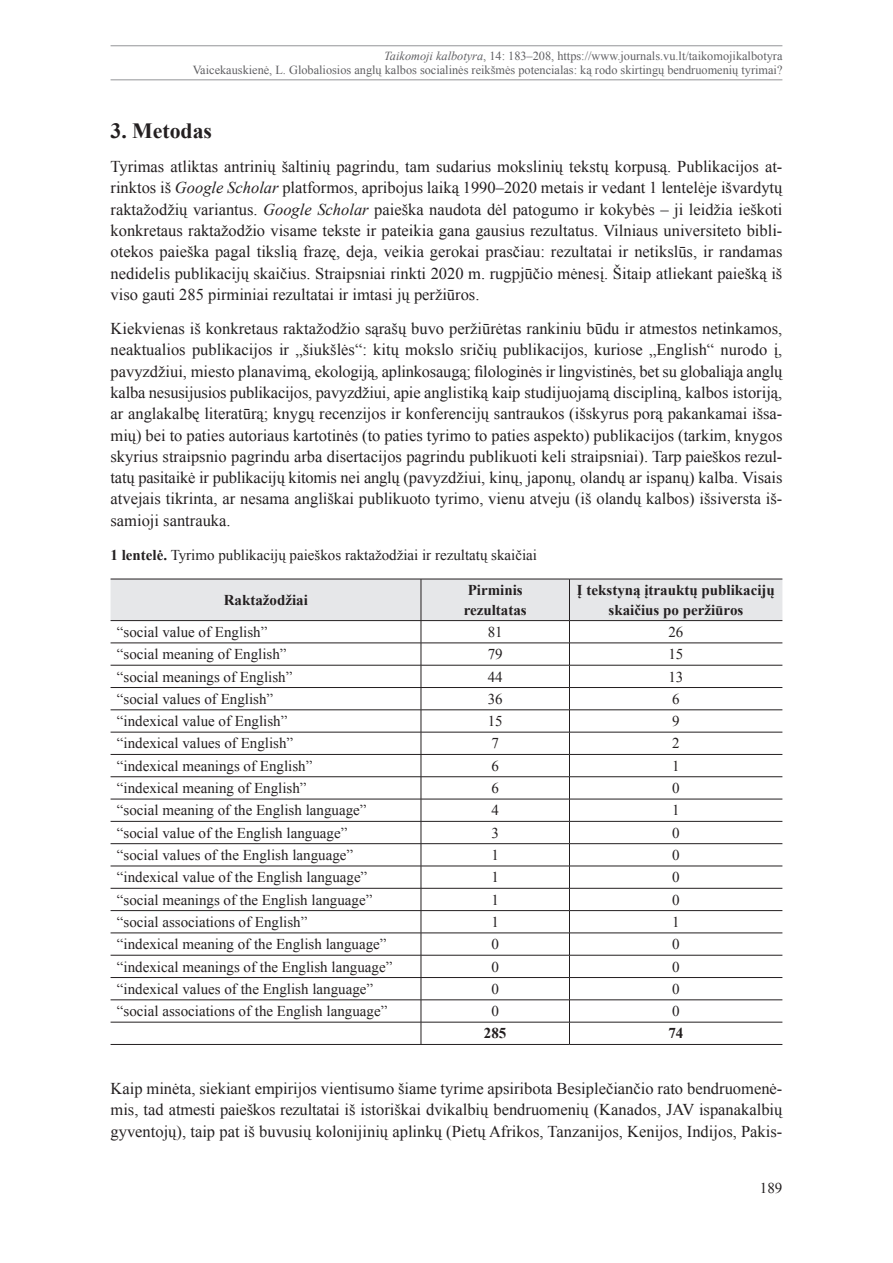
<style>
.page{position:relative;width:893px;height:1263px;background:#fff}
.page>*{position:absolute;margin:0;border:0;box-sizing:border-box;transform-origin:0 0}
.t1{font:700 21.75px "Times New Roman";color:#231f20}
.t2{font:16.5px/21.3px "Times New Roman";color:#231f20;text-align:justify}
.t3{font:15px "Times New Roman";color:#231f20}
.t4{font:700 15px/19.5px "Times New Roman";color:#231f20}
.t5{font:12.3px/14.5px "Times New Roman";color:#5f5f62;text-align:right}
.s1{font-style:italic}
.s2{font-weight:700}
</style>
<div class="page">
<hr style="left:111px;top:46px;width:671px;height:1px;background:#939598">
<hr style="left:111px;top:80px;width:671px;height:1px;background:#939598">
<svg style="left:111px;top:579px;width:671px;height:465px"></svg>
<hr style="left:111px;top:1044px;width:310px;height:1px;background:#231f20">
<hr style="left:421px;top:1044px;width:148px;height:1px;background:#231f20">
<hr style="left:569px;top:1044px;width:213px;height:1px;background:#231f20">
<p class="t5" style="left:193px;top:48px;width:591px"><span class="s1">Taikomoji kalbotyra</span>, 14: 183–208, https://www.journals.vu.lt/taikomojikalbotyra<br>Vaicekauskienė, L. Globaliosios anglų kalbos socialinės reikšmės potencialas: ką rodo skirtingų bendruomenių tyrimai?</p>
<h1 class="t1" style="left:111px;top:116px;width:103px">3. Metodas</h1>
<p class="t2" style="left:111px;top:156px;width:673px">Tyrimas atliktas antrinių šaltinių pagrindu, tam sudarius mokslinių tekstų korpusą. Publikacijos at&shy;rinktos iš <span class="s1">Google Scholar</span> platformos, apribojus laiką 1990–2020 metais ir vedant 1 lentelėje išvardytų raktažodžių variantus. <span class="s1">Google Scholar</span> paieška naudota dėl patogumo ir kokybės – ji leidžia ieškoti konkretaus raktažodžio visame tekste ir pateikia gana gausius rezultatus. Vilniaus universiteto bibli&shy;otekos paieška pagal tikslią frazę, deja, veikia gerokai prasčiau: rezultatai ir netikslūs, ir randamas nedidelis publikacijų skaičius. Straipsniai rinkti 2020 m. rugpjūčio mėnesį. Šitaip atliekant paiešką iš viso gauti 285 pirminiai rezultatai ir imtasi jų peržiūros.</p>
<p class="t2" style="left:111px;top:318px;width:673px">Kiekvienas iš konkretaus raktažodžio sąrašų buvo peržiūrėtas rankiniu būdu ir atmestos netinkamos, neaktualios publikacijos ir „šiukšlės“: kitų mokslo sričių publikacijos, kuriose „English“ nurodo į, pavyzdžiui, miesto planavimą, ekologiją, aplinkosaugą; filologinės ir lingvistinės, bet su globaliąja anglų kalba nesusijusios publikacijos, pavyzdžiui, apie anglistiką kaip studijuojamą discipliną, kalbos istoriją, ar anglakalbę literatūrą; knygų recenzijos ir konferencijų santraukos (išskyrus porą pakankamai išsa&shy;mių) bei to paties autoriaus kartotinės (to paties tyrimo to paties aspekto) publikacijos (tarkim, knygos skyrius straipsnio pagrindu arba disertacijos pagrindu publikuoti keli straipsniai). Tarp paieškos rezul&shy;tatų pasitaikė ir publikacijų kitomis nei anglų (pavyzdžiui, kinų, japonų, olandų ar ispanų) kalba. Visais atvejais tikrinta, ar nesama angliškai publikuoto tyrimo, vienu atveju (iš olandų kalbos) išsiversta iš&shy;samioji santrauka.</p>
<p class="t3" style="left:111px;top:545px;width:428px"><span class="s2">1 lentelė.</span> Tyrimo publikacijų paieškos raktažodžiai ir rezultatų skaičiai</p>
<p class="t4" style="left:224px;top:590px;width:86px">Raktažodžiai</p>
<p class="t4" style="left:464px;top:580px;width:65px">Pirminis rezultatas</p>
<p class="t4" style="left:577px;top:580px;width:199px;text-align:center">Į tekstyną įtrauktų publikacijų skaičius po peržiūros</p>
<p class="t3" style="left:117px;top:622px;width:152px">“social value of English”</p>
<p class="t3" style="left:488px;top:622px;width:16px">81</p>
<p class="t3" style="left:668px;top:622px;width:16px">26</p>
<p class="t3" style="left:117px;top:644px;width:171px">“social meaning of English”</p>
<p class="t3" style="left:488px;top:644px;width:16px">79</p>
<p class="t3" style="left:668px;top:644px;width:16px">15</p>
<p class="t3" style="left:117px;top:666px;width:177px">“social meanings of English”</p>
<p class="t3" style="left:488px;top:666px;width:16px">44</p>
<p class="t3" style="left:668px;top:666px;width:16px">13</p>
<p class="t3" style="left:117px;top:689px;width:158px">“social values of English”</p>
<p class="t3" style="left:488px;top:689px;width:16px">36</p>
<p class="t3" style="left:672px;top:689px;width:9px">6</p>
<p class="t3" style="left:117px;top:711px;width:172px">“indexical value of English”</p>
<p class="t3" style="left:488px;top:711px;width:16px">15</p>
<p class="t3" style="left:672px;top:711px;width:9px">9</p>
<p class="t3" style="left:117px;top:733px;width:178px">“indexical values of English”</p>
<p class="t3" style="left:491px;top:733px;width:9px">7</p>
<p class="t3" style="left:672px;top:733px;width:9px">2</p>
<p class="t3" style="left:117px;top:756px;width:197px">“indexical meanings of English”</p>
<p class="t3" style="left:491px;top:756px;width:9px">6</p>
<p class="t3" style="left:672px;top:756px;width:9px">1</p>
<p class="t3" style="left:117px;top:778px;width:191px">“indexical meaning of English”</p>
<p class="t3" style="left:491px;top:778px;width:9px">6</p>
<p class="t3" style="left:672px;top:778px;width:9px">0</p>
<p class="t3" style="left:117px;top:800px;width:251px">“social meaning of the English language”</p>
<p class="t3" style="left:491px;top:800px;width:9px">4</p>
<p class="t3" style="left:672px;top:800px;width:9px">1</p>
<p class="t3" style="left:117px;top:823px;width:232px">“social value of the English language”</p>
<p class="t3" style="left:491px;top:823px;width:9px">3</p>
<p class="t3" style="left:672px;top:823px;width:9px">0</p>
<p class="t3" style="left:117px;top:845px;width:238px">“social values of the English language”</p>
<p class="t3" style="left:491px;top:845px;width:9px">1</p>
<p class="t3" style="left:672px;top:845px;width:9px">0</p>
<p class="t3" style="left:117px;top:867px;width:252px">“indexical value of the English language”</p>
<p class="t3" style="left:491px;top:867px;width:9px">1</p>
<p class="t3" style="left:672px;top:867px;width:9px">0</p>
<p class="t3" style="left:117px;top:889px;width:257px">“social meanings of the English language”</p>
<p class="t3" style="left:491px;top:889px;width:9px">1</p>
<p class="t3" style="left:672px;top:889px;width:9px">0</p>
<p class="t3" style="left:117px;top:912px;width:192px">“social associations of English”</p>
<p class="t3" style="left:491px;top:912px;width:9px">1</p>
<p class="t3" style="left:672px;top:912px;width:9px">1</p>
<p class="t3" style="left:117px;top:934px;width:271px">“indexical meaning of the English language”</p>
<p class="t3" style="left:491px;top:934px;width:9px">0</p>
<p class="t3" style="left:672px;top:934px;width:9px">0</p>
<p class="t3" style="left:117px;top:956px;width:277px">“indexical meanings of the English language”</p>
<p class="t3" style="left:491px;top:956px;width:9px">0</p>
<p class="t3" style="left:672px;top:956px;width:9px">0</p>
<p class="t3" style="left:117px;top:979px;width:258px">“indexical values of the English language”</p>
<p class="t3" style="left:491px;top:979px;width:9px">0</p>
<p class="t3" style="left:672px;top:979px;width:9px">0</p>
<p class="t3" style="left:117px;top:1001px;width:272px">“social associations of the English language”</p>
<p class="t3" style="left:491px;top:1001px;width:9px">0</p>
<p class="t3" style="left:672px;top:1001px;width:9px">0</p>
<p class="t4" style="left:484px;top:1023px;width:24px">285</p>
<p class="t4" style="left:668px;top:1023px;width:16px">74</p>
<p class="t2" style="left:111px;top:1077px;width:673px">Kaip minėta, siekiant empirijos vientisumo šiame tyrime apsiribota Besiplečiančio rato bendruomenė&shy;mis, tad atmesti paieškos rezultatai iš istoriškai dvikalbių bendruomenių (Kanados, JAV ispanakalbių gyventojų), taip pat iš buvusių kolonijinių aplinkų (Pietų Afrikos, Tanzanijos, Kenijos, Indijos, Pakis-</p>
<p class="t3" style="left:760px;top:1177px;width:24px">189</p>
</div>
